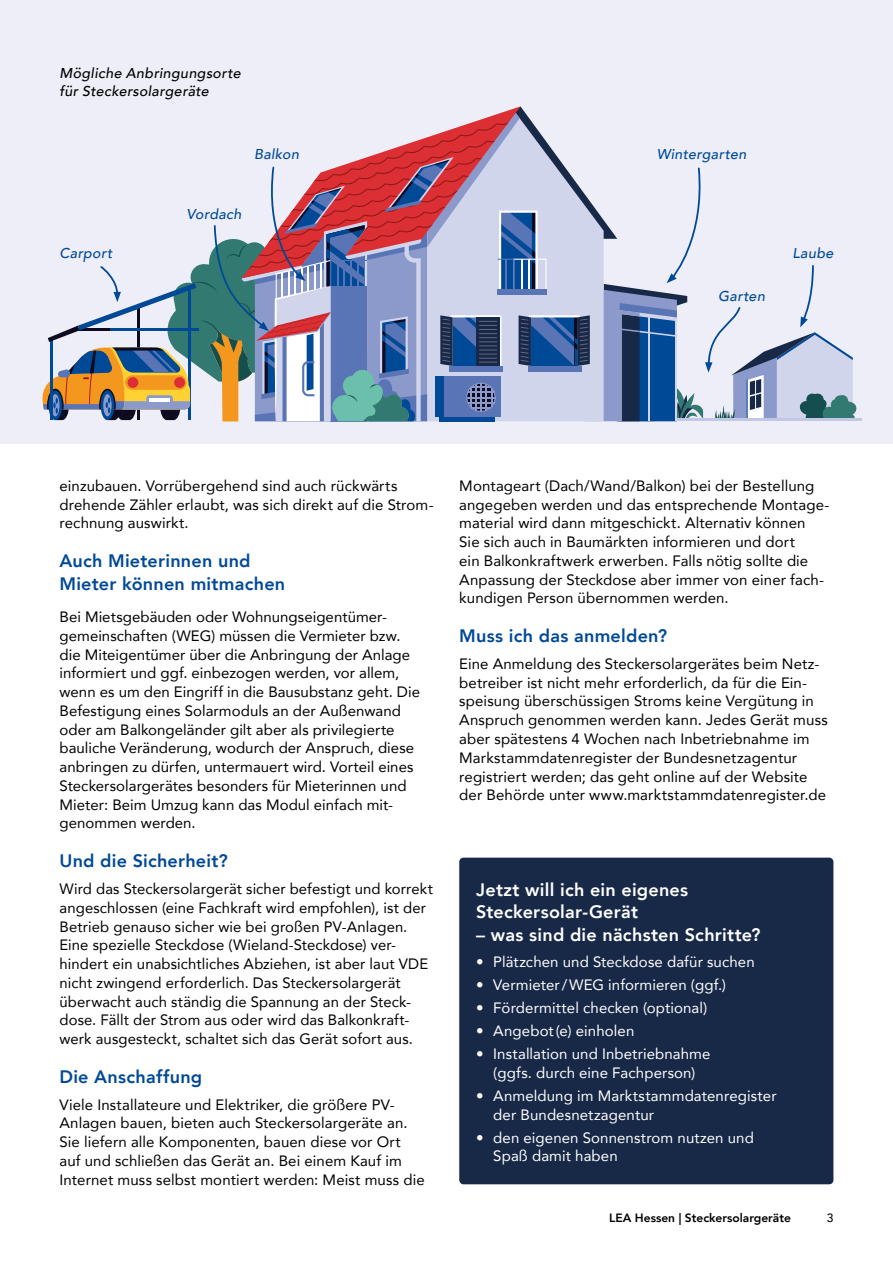
<style>
.page{position:relative;width:893px;height:1263px;background:#fff}
.page>*{position:absolute;margin:0;border:0;box-sizing:border-box;transform-origin:0 0}
.t1{font:800 18px/22.5px "Avenir";letter-spacing:.015em;color:#004996}
.t2{font:800 18px/22.5px "Avenir";letter-spacing:.015em;color:#fff}
.t3{font:15px/18.8px "Avenir";letter-spacing:.005em;color:#000}
.t4{font:15px/18.8px "Avenir";letter-spacing:.01em;color:#fff}
.t5{font:italic 500 14.25px/18px "Avenir";letter-spacing:.025em;color:#000}
.t6{font:italic 500 14.25px "Avenir";letter-spacing:.025em;color:#004996}
.t7{font:800 12px "Avenir";color:#000}
.t8{font:500 12px "Avenir";color:#000}
</style>
<div class="page">
<div style="left:0;top:0;width:893px;height:444px;background:#edeef8"></div>
<hr style="left:574px;top:419px;width:288px;height:2px;background:#c1c7e4">
<div style="left:459px;top:858px;width:374px;height:326px;background:#182948;border-radius:4px"></div>
<svg style="left:42px;top:106px;width:815px;height:315px"></svg>
<p class="t5" style="left:60px;top:65px;width:183px">Mögliche Anbringungsorte für Steckersolargeräte</p>
<p class="t6" style="left:254px;top:146px;width:46px">Balkon</p>
<p class="t6" style="left:187px;top:205px;width:56px">Vordach</p>
<p class="t6" style="left:657px;top:146px;width:91px">Wintergarten</p>
<p class="t6" style="left:60px;top:245px;width:54px">Carport</p>
<p class="t6" style="left:792px;top:245px;width:42px">Laube</p>
<p class="t6" style="left:718px;top:287px;width:48px">Garten</p>
<p class="t3" style="left:60px;top:476px;width:376px">einzubauen. Vorrübergehend sind auch rückwärts drehende Zähler erlaubt, was sich direkt auf die Strom&shy;rechnung auswirkt.</p>
<h1 class="t1" style="left:60px;top:550px;width:227px">Auch Mieterinnen und<br>Mieter können mitmachen</h1>
<p class="t3" style="left:60px;top:607px;width:362px">Bei Mietsgebäuden oder Wohnungseigentümer&shy;gemeinschaften (WEG) müssen die Vermieter bzw. die Miteigentümer über die Anbringung der Anlage informiert und ggf. einbezogen werden, vor allem, wenn es um den Eingriff in die Bausubstanz geht. Die Befestigung eines Solarmoduls an der Außenwand oder am Balkongeländer gilt aber als privilegierte bauliche Veränderung, wodurch der Anspruch, diese anbringen zu dürfen, untermauert wird. Vorteil eines Steckersolargerätes besonders für Mieterinnen und Mieter: Beim Umzug kann das Modul einfach mit&shy;genommen werden.</p>
<h1 class="t1" style="left:60px;top:850px;width:170px">Und die Sicherheit?</h1>
<p class="t3" style="left:60px;top:879px;width:375px">Wird das Steckersolargerät sicher befestigt und korrekt angeschlossen (eine Fachkraft wird empfohlen), ist der Betrieb genauso sicher wie bei großen PV-Anlagen.<br>Eine spezielle Steckdose (Wieland-Steckdose) ver&shy;hindert ein unabsichtliches Abziehen, ist aber laut VDE nicht zwingend erforderlich. Das Steckersolargerät überwacht auch ständig die Spannung an der Steck&shy;dose. Fällt der Strom aus oder wird das Balkonkraft&shy;werk ausgesteckt, schaltet sich das Gerät sofort aus.</p>
<h1 class="t1" style="left:60px;top:1065px;width:144px">Die Anschaffung</h1>
<p class="t3" style="left:60px;top:1095px;width:367px">Viele Installateure und Elektriker, die größere PV-Anlagen bauen, bieten auch Steckersolargeräte an.<br>Sie liefern alle Komponenten, bauen diese vor Ort auf und schließen das Gerät an. Bei einem Kauf im Internet muss selbst montiert werden: Meist muss die</p>
<p class="t3" style="left:459px;top:476px;width:372px">Montageart (Dach/Wand/Balkon) bei der Bestellung angegeben werden und das entsprechende Montage&shy;material wird dann mitgeschickt. Alternativ können Sie sich auch in Baumärkten informieren und dort<br>ein Balkonkraftwerk erwerben. Falls nötig sollte die Anpassung der Steckdose aber immer von einer fach&shy;kundigen Person übernommen werden.</p>
<h1 class="t1" style="left:459px;top:625px;width:209px">Muss ich das anmelden?</h1>
<p class="t3" style="left:459px;top:654px;width:370px">Eine Anmeldung des Steckersolargerätes beim Netz&shy;betreiber ist nicht mehr erforderlich, da für die Ein&shy;speisung überschüssigen Stroms keine Vergütung in Anspruch genommen werden kann. Jedes Gerät muss aber spätestens 4 Wochen nach Inbetriebnahme im Markstammdatenregister der Bundesnetzagentur registriert werden; das geht online auf der Website der Behörde unter www.marktstammdatenregister.de</p>
<h1 class="t2" style="left:476px;top:878px;width:213px">Jetzt will ich ein eigenes<br>Steckersolar-Gerät</h1>
<h1 class="t2" style="left:476px;top:923px;width:286px">– was sind die nächsten Schritte?</h1>
<p class="t4" style="left:476px;top:952px;width:280px">• Plätzchen und Steckdose dafür suchen</p>
<p class="t4" style="left:476px;top:975px;width:251px">• Vermieter/WEG informieren (ggf.)</p>
<p class="t4" style="left:476px;top:998px;width:233px">• Fördermittel checken (optional)</p>
<p class="t4" style="left:476px;top:1021px;width:160px">• Angebot(e) einholen</p>
<p class="t4" style="left:476px;top:1044px;width:236px;text-align:center">• Installation und Inbetriebnahme (ggfs. durch eine Fachperson)</p>
<p class="t4" style="left:493px;top:1086px;width:285px;text-indent:-17px">• Anmeldung im Marktstammdatenregister der Bundesnetzagentur</p>
<p class="t4" style="left:493px;top:1128px;width:262px;text-indent:-17px">• den eigenen Sonnenstrom nutzen und<br>Spaß damit haben</p>
<p class="t7" style="left:609px;top:1209px;width:183px">LEA Hessen | Steckersolargeräte</p>
<p class="t8" style="left:827px;top:1207px;width:8px">3</p>
</div>
